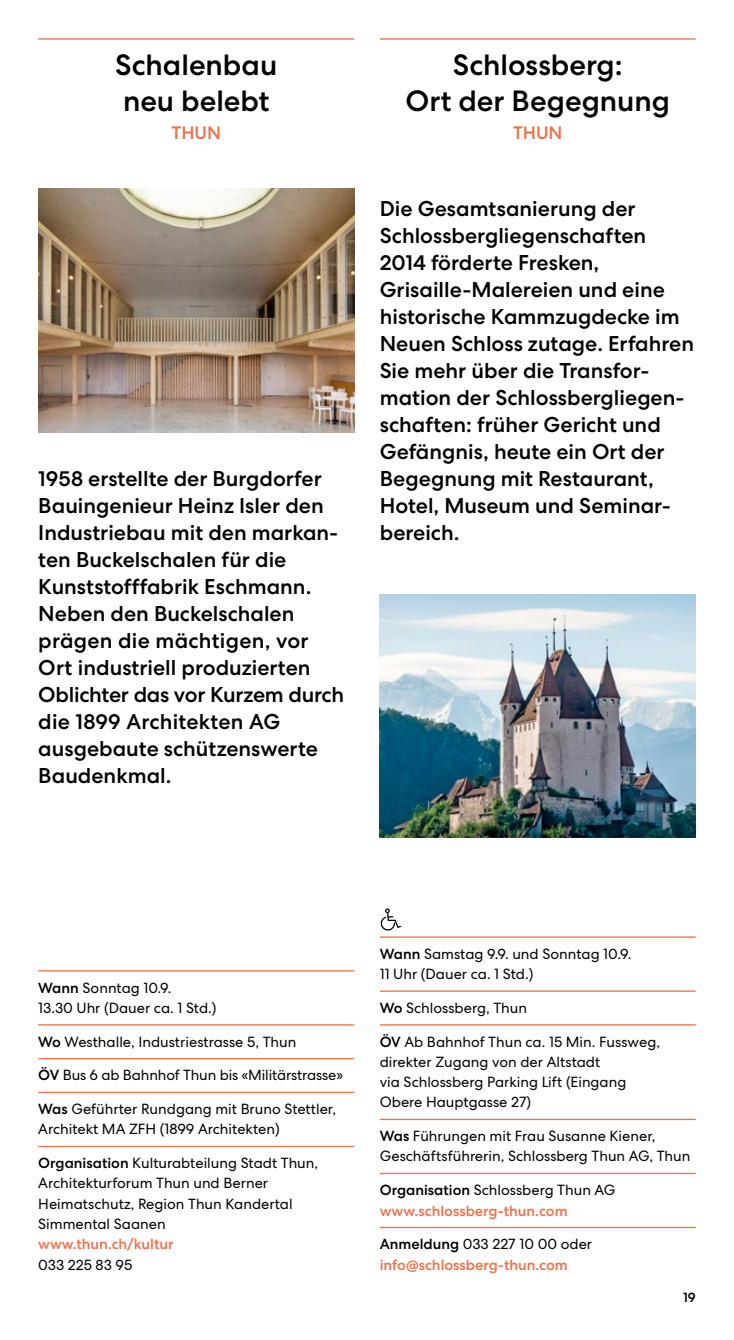
<style>
.page{position:relative;width:734px;height:1340px;background:#fff}
.page>*{position:absolute;margin:0;border:0;box-sizing:border-box;transform-origin:0 0}
.t1{font:500 29.25px/35.1px "Centra No 2";color:#000}
.t2{font:500 21.38px/27px "Centra No 2";color:#000}
.t3{font:500 18px "Centra No 2";color:#ee724b}
.t4{font:14.62px/20.2px "Centra No 2";color:#000}
.t5{font:500 14.62px/20.2px "Centra No 2";color:#ee724b}
.t6{font:500 13.5px "Centra No 2";color:#000}
.s1{font-weight:500}
.s2{color:#000}
.s3{font-weight:400;color:#000}
</style>
<div class="page">
<hr style="left:38px;top:38px;width:316px;height:2px;background:#ee724b">
<hr style="left:379px;top:38px;width:316px;height:2px;background:#ee724b">
<img style="left:38px;top:189px;width:316px;height:243px">
<hr style="left:38px;top:970px;width:316px;height:1px;background:#ee724b">
<hr style="left:38px;top:1024px;width:316px;height:1px;background:#ee724b">
<hr style="left:38px;top:1057px;width:316px;height:2px;background:#ee724b">
<hr style="left:38px;top:1091px;width:316px;height:2px;background:#ee724b">
<hr style="left:38px;top:1145px;width:316px;height:2px;background:#ee724b">
<img style="left:379px;top:594px;width:316px;height:243px">
<hr style="left:379px;top:936px;width:316px;height:1px;background:#ee724b">
<hr style="left:379px;top:990px;width:316px;height:1px;background:#ee724b">
<hr style="left:379px;top:1024px;width:316px;height:1px;background:#ee724b">
<hr style="left:379px;top:1118px;width:316px;height:2px;background:#ee724b">
<hr style="left:379px;top:1172px;width:316px;height:2px;background:#ee724b">
<hr style="left:379px;top:1226px;width:316px;height:2px;background:#ee724b">
<svg style="left:380px;top:908px;width:21px;height:22px"></svg>
<h1 class="t1" style="left:115px;top:48px;width:163px">Schalenbau neu belebt</h1>
<p class="t3" style="left:171px;top:122px;width:51px">THUN</p>
<p class="t2" style="left:38px;top:465px;width:307px">1958 erstellte der Burgdorfer<br>Bauingenieur Heinz Isler den<br>Industriebau mit den markan&shy;ten Buckelschalen für die<br>Kunststofffabrik Eschmann.<br>Neben den Buckelschalen prägen die mächtigen, vor<br>Ort industriell produzierten<br>Oblichter das vor Kurzem durch die 1899 Architekten AG ausgebaute schützenswerte<br>Baudenkmal.</p>
<h1 class="t1" style="left:405px;top:48px;width:266px;text-align:center">Schlossberg:<br>Ort der Begegnung</h1>
<p class="t3" style="left:513px;top:122px;width:51px">THUN</p>
<p class="t2" style="left:379px;top:195px;width:316px">Die Gesamtsanierung der<br>Schlossbergliegenschaften<br>2014 förderte Fresken,<br>Grisaille-Malereien und eine historische Kammzugdecke im<br>Neuen Schloss zutage. Erfahren<br>Sie mehr über die Transfor&shy;mation der Schlossbergliegen&shy;schaften: früher Gericht und<br>Gefängnis, heute ein Ort der<br>Begegnung mit Restaurant,<br>Hotel, Museum und Seminar&shy;bereich.</p>
<p class="t4" style="left:38px;top:977px;width:180px"><span class="s1">Wann</span> Sonntag 10.9.<br>13.30 Uhr (Dauer ca. 1 Std.)</p>
<p class="t4" style="left:38px;top:1031px;width:259px"><span class="s1">Wo</span> Westhalle, Industriestrasse 5, Thun</p>
<p class="t4" style="left:38px;top:1065px;width:306px"><span class="s1">ÖV</span> Bus 6 ab Bahnhof Thun bis «Militärstrasse»</p>
<p class="t4" style="left:38px;top:1098px;width:299px"><span class="s1">Was</span> Geführter Rundgang mit Bruno Stettler,<br>Architekt MA ZFH (1899 Architekten)</p>
<p class="t4" style="left:38px;top:1152px;width:281px"><span class="s1">Organisation</span> Kulturabteilung Stadt Thun, Architekturforum Thun und Berner Heimatschutz, Region Thun Kandertal Simmental Saanen</p>
<p class="t5" style="left:38px;top:1234px;width:137px">www.thun.ch/kultur</p>
<p class="t4" style="left:38px;top:1254px;width:95px">033 225 83 95</p>
<p class="t4" style="left:379px;top:943px;width:253px"><span class="s1">Wann</span> Samstag 9.9. und Sonntag 10.9.<br>11 Uhr (Dauer ca. 1 Std.)</p>
<p class="t4" style="left:379px;top:997px;width:149px"><span class="s1">Wo</span> Schlossberg, Thun</p>
<p class="t4" style="left:379px;top:1031px;width:282px"><span class="s1">ÖV</span> Ab Bahnhof Thun ca. 15 Min. Fussweg, direkter Zugang von der Altstadt<br>via Schlossberg Parking Lift (Eingang<br>Obere Hauptgasse 27)</p>
<p class="t4" style="left:379px;top:1125px;width:312px"><span class="s1">Was</span> Führungen mit Frau Susanne Kiener,<br>Geschäftsführerin, Schlossberg Thun AG, Thun</p>
<p class="t5" style="left:379px;top:1180px;width:237px"><span class="s2">Organisation</span> <span class="s3">Schlossberg Thun AG </span>www.schlossberg-thun.com</p>
<p class="t5" style="left:379px;top:1234px;width:214px"><span class="s2">Anmeldung</span> <span class="s3">033 227 10 00 oder </span>info@schlossberg-thun.com</p>
<p class="t6" style="left:683px;top:1289px;width:14px">19</p>
</div>
